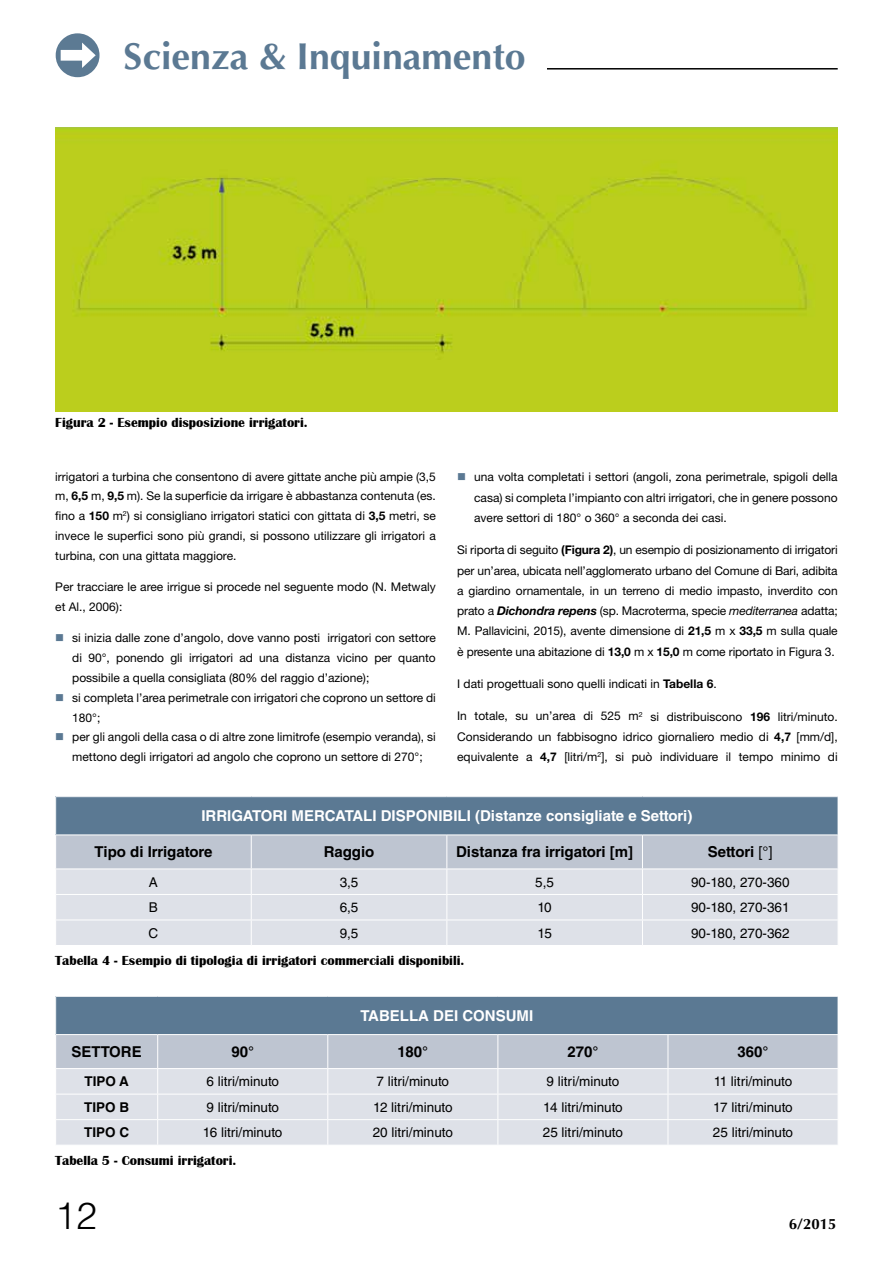
<style>
.page{position:relative;width:893px;height:1263px;background:#fff}
.page>*{position:absolute;margin:0;border:0;box-sizing:border-box;transform-origin:0 0}
.t1{font:700 37.5px "Optima LT Std";color:#5b7993}
.t2{font:300 37.5px "Helvetica LT Std";color:#000}
.t3{font:700 15px "Helvetica LT Std";color:#000}
.t4{font:700 15px "Helvetica LT Std";color:#fff}
.t5{font:700 15px "Optima LT Std";color:#000}
.t6{font:13.5px "Helvetica LT Std";color:#000}
.t7{font:700 13.5px "Britannic";color:#000}
.t8{font:700 13.5px "Helvetica LT Std";color:#000}
.t9{font:12px/19.8px "Helvetica Neue LT Std";color:#000;text-align:justify}
.s1{font-weight:700}
.s2{color:#5b7993}
.s3{font-weight:700;font-style:italic}
.s4{font-style:italic}
.s5{font-weight:400}
</style>
<div class="page">
<hr style="left:55px;top:68px;width:783px;height:2px;background:#000">
<div style="left:30px;top:41px;width:516px;height:57px;background:#fff"></div>
<svg style="left:56px;top:33px;width:44px;height:44px"></svg>
<div style="left:56px;top:797px;width:782px;height:38px;background:#5b7993"></div>
<hr style="left:55px;top:834px;width:196px;height:1px;background:#fff">
<hr style="left:251px;top:834px;width:196px;height:1px;background:#fff">
<hr style="left:447px;top:834px;width:195px;height:1px;background:#fff">
<hr style="left:642px;top:834px;width:196px;height:1px;background:#fff">
<svg style="left:56px;top:835px;width:782px;height:110px;background:#d5d9e1"></svg>
<div style="left:56px;top:996px;width:782px;height:38px;background:#5b7993"></div>
<hr style="left:55px;top:996px;width:103px;height:1px;background:#fff">
<hr style="left:158px;top:996px;width:170px;height:1px;background:#fff">
<hr style="left:328px;top:996px;width:170px;height:1px;background:#fff">
<hr style="left:498px;top:996px;width:170px;height:1px;background:#fff">
<hr style="left:668px;top:996px;width:170px;height:1px;background:#fff">
<svg style="left:55px;top:1034px;width:783px;height:111px;background:#d6dae2"></svg>
<img style="left:55px;top:128px;width:783px;height:283px">
<h1 class="t1" style="left:124px;top:34px;width:404px">Scienza &amp; Inquinamento</h1>
<p class="t7" style="left:55px;top:415px;width:254px">Figura 2 - Esempio disposizione irrigatori.</p>
<p class="t9" style="left:55px;top:466px;width:382px">irrigatori a turbina che consentono di avere gittate anche più ampie (3,5 m, <span class="s1">6,5</span> m, <span class="s1">9,5</span> m). Se la superficie da irrigare è abbastanza contenuta (es. fino a <span class="s1">150</span> m<sup>2</sup>) si consigliano irrigatori statici con gittata di <span class="s1">3,5</span> metri, se invece le superfici sono più grandi, si possono utilizzare gli irrigatori a turbina, con una gittata maggiore.</p>
<p class="t9" style="left:55px;top:577px;width:382px">Per tracciare le aree irrigue si procede nel seguente modo (N. Metwaly et Al., 2006):</p>
<p class="t9" style="left:72px;top:628px;width:365px;text-indent:-17px"><span class="s2">■</span> si inizia dalle zone d’angolo, dove vanno posti irrigatori con settore di 90°, ponendo gli irrigatori ad una distanza vicino per quanto possibile a quella consigliata (80% del raggio d’azione);</p>
<p class="t9" style="left:72px;top:687px;width:365px;text-indent:-17px"><span class="s2">■</span> si completa l’area perimetrale con irrigatori che coprono un settore di<br>180°;</p>
<p class="t9" style="left:55px;top:727px;width:382px;text-align:center"><span class="s2">■</span> per gli angoli della casa o di altre zone limitrofe (esempio veranda), si mettono degli irrigatori ad angolo che coprono un settore di 270°;</p>
<p class="t9" style="left:474px;top:467px;width:365px;line-height:20.2px;text-indent:-17px"><span class="s2">■</span> una volta completati i settori (angoli, zona perimetrale, spigoli della casa) si completa l’impianto con altri irrigatori, che in genere possono avere settori di 180° o 360° a seconda dei casi.</p>
<p class="t9" style="left:457px;top:540px;width:382px;line-height:20.2px">Si riporta di seguito <span class="s1">(Figura 2)</span>, un esempio di posizionamento di irrigatori per un’area, ubicata nell’agglomerato urbano del Comune di Bari, adibita a giardino ornamentale, in un terreno di medio impasto, inverdito con prato a <span class="s3">Dichondra repens</span> (sp. Macroterma, specie <span class="s4">mediterranea</span> adatta; M. Pallavicini, 2015), avente dimensione di <span class="s1">21,5</span> m x <span class="s1">33,5</span> m sulla quale è presente una abitazione di <span class="s1">13,0</span> m x <span class="s1">15,0</span> m come riportato in Figura 3.</p>
<p class="t9" style="left:457px;top:674px;width:261px">I dati progettuali sono quelli indicati in <span class="s1">Tabella 6</span>.</p>
<p class="t9" style="left:457px;top:706px;width:382px;line-height:20.2px">In totale, su un’area di 525 m<sup>2</sup> si distribuiscono <span class="s1">196</span> litri/minuto.<br>Considerando un fabbisogno idrico giornaliero medio di <span class="s1">4,7</span> [mm/d], equivalente a <span class="s1">4,7</span> [litri/m<sup>2</sup>], si può individuare il tempo minimo di</p>
<p class="t4" style="left:201px;top:807px;width:492px">IRRIGATORI MERCATALI DISPONIBILI (Distanze consigliate e Settori)</p>
<p class="t3" style="left:94px;top:843px;width:120px">Tipo di Irrigatore</p>
<p class="t3" style="left:324px;top:843px;width:52px">Raggio</p>
<p class="t3" style="left:456px;top:843px;width:179px">Distanza fra irrigatori [m]</p>
<p class="t3" style="left:708px;top:843px;width:67px">Settori <span class="s5">[°]</span></p>
<p class="t6" style="left:149px;top:874px;width:11px">A</p>
<p class="t6" style="left:340px;top:874px;width:20px">3,5</p>
<p class="t6" style="left:535px;top:874px;width:20px">5,5</p>
<p class="t6" style="left:691px;top:874px;width:100px">90-180, 270-360</p>
<p class="t6" style="left:149px;top:899px;width:11px">B</p>
<p class="t6" style="left:340px;top:899px;width:20px">6,5</p>
<p class="t6" style="left:538px;top:899px;width:16px">10</p>
<p class="t6" style="left:691px;top:899px;width:100px">90-180, 270-361</p>
<p class="t6" style="left:149px;top:925px;width:11px">C</p>
<p class="t6" style="left:340px;top:925px;width:20px">9,5</p>
<p class="t6" style="left:537px;top:925px;width:16px">15</p>
<p class="t6" style="left:691px;top:925px;width:100px">90-180, 270-362</p>
<p class="t7" style="left:55px;top:953px;width:411px">Tabella 4 - Esempio di tipologia di irrigatori commerciali disponibili.</p>
<p class="t4" style="left:360px;top:1006px;width:174px">TABELLA DEI CONSUMI</p>
<p class="t3" style="left:72px;top:1042px;width:72px">SETTORE</p>
<p class="t3" style="left:231px;top:1042px;width:24px">90°</p>
<p class="t3" style="left:398px;top:1042px;width:32px">180°</p>
<p class="t3" style="left:567px;top:1042px;width:33px">270°</p>
<p class="t3" style="left:737px;top:1042px;width:33px">360°</p>
<p class="t8" style="left:85px;top:1073px;width:46px">TIPO A</p>
<p class="t6" style="left:206px;top:1074px;width:74px">6 litri/minuto</p>
<p class="t6" style="left:377px;top:1074px;width:74px">7 litri/minuto</p>
<p class="t6" style="left:547px;top:1074px;width:74px">9 litri/minuto</p>
<p class="t6" style="left:714px;top:1074px;width:80px">11 litri/minuto</p>
<p class="t8" style="left:84px;top:1099px;width:47px">TIPO B</p>
<p class="t6" style="left:206px;top:1099px;width:74px">9 litri/minuto</p>
<p class="t6" style="left:373px;top:1099px;width:81px">12 litri/minuto</p>
<p class="t6" style="left:543px;top:1099px;width:81px">14 litri/minuto</p>
<p class="t6" style="left:713px;top:1099px;width:81px">17 litri/minuto</p>
<p class="t8" style="left:84px;top:1124px;width:47px">TIPO C</p>
<p class="t6" style="left:203px;top:1125px;width:81px">16 litri/minuto</p>
<p class="t6" style="left:373px;top:1125px;width:82px">20 litri/minuto</p>
<p class="t6" style="left:543px;top:1125px;width:82px">25 litri/minuto</p>
<p class="t6" style="left:713px;top:1125px;width:82px">25 litri/minuto</p>
<p class="t7" style="left:55px;top:1152px;width:183px">Tabella 5 - Consumi irrigatori.</p>
<h1 class="t2" style="left:55px;top:1192px;width:43px">12</h1>
<p class="t5" style="left:789px;top:1215px;width:49px">6/2015</p>
</div>
